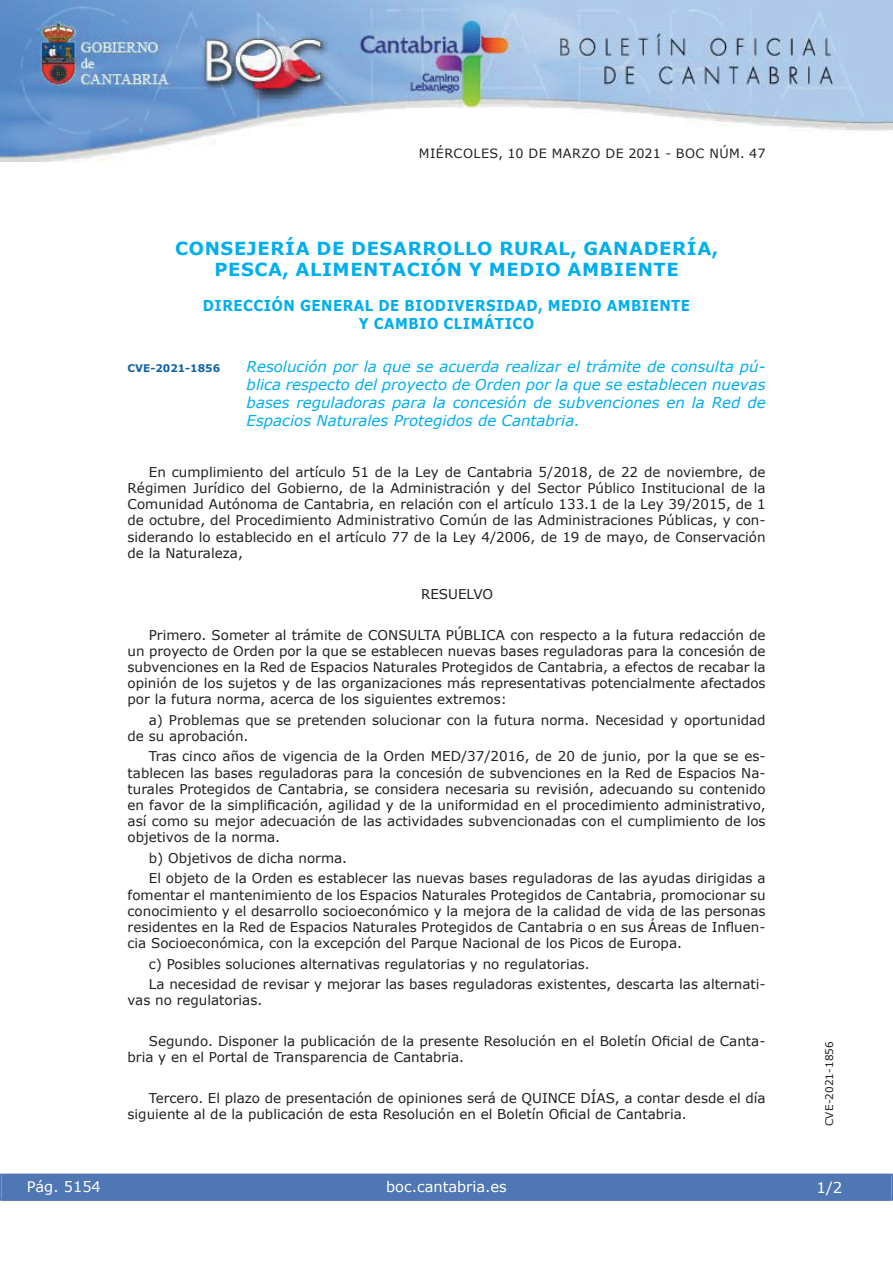
<style>
.page{position:relative;width:893px;height:1263px;background:#fff}
.page>*{position:absolute;margin:0;border:0;box-sizing:border-box;transform-origin:0 0}
.t1{font:700 18px/21px "Verdana";letter-spacing:.035em;color:#00aeef;text-align:center}
.t2{font:italic 15px/18px "Verdana";color:#00aeef;text-align:justify}
.t3{font:700 15px/18px "Verdana";letter-spacing:.035em;color:#00aeef;text-align:center;scale:.9 1}
.t4{font:15px "Verdana";color:#fff}
.t5{font:14.55px "Verdana";color:#fff}
.t6{font:13.5px/16.2px "Verdana";color:#231f20}
.t7{font:12.75px "Verdana";letter-spacing:.035em;color:#231f20}
.t8{font:10.5px "Verdana";color:#231f20}
.t9{font:700 10.5px "Verdana";color:#1263a9}
</style>
<div class="page">
<img style="left:0;top:0;width:893px;height:161px">
<div style="left:1px;top:1174px;width:890px;height:27px;background:#4f77b3"></div>
<div style="left:0;top:1174px;width:893px;height:27px;border:1px solid #4f77b3"></div>
<p class="t7" style="left:419px;top:145px;width:348px">MIÉRCOLES, 10 DE MARZO DE 2021 - BOC NÚM. 47</p>
<h1 class="t1" style="left:175px;top:237px;width:544px">CONSEJERÍA DE DESARROLLO RURAL, GANADERÍA,<br>PESCA, ALIMENTACIÓN Y MEDIO AMBIENTE</h1>
<p class="t3" style="left:203px;top:296px;width:543px">DIRECCIÓN GENERAL DE BIODIVERSIDAD, MEDIO AMBIENTE<br>Y CAMBIO CLIMÁTICO</p>
<p class="t9" style="left:128px;top:362px;width:94px">CVE-2021-1856</p>
<p class="t2" style="left:247px;top:358px;width:520px">Resolución por la que se acuerda realizar el trámite de consulta pú&shy;blica respecto del proyecto de Orden por la que se establecen nuevas bases reguladoras para la concesión de subvenciones en la Red de Espacios Naturales Protegidos de Cantabria.</p>
<p class="t6" style="left:128px;top:463px;width:639px;text-align:justify;text-indent:21px">En cumplimiento del artículo 51 de la Ley de Cantabria 5/2018, de 22 de noviembre, de Régimen Jurídico del Gobierno, de la Administración y del Sector Público Institucional de la Comunidad Autónoma de Cantabria, en relación con el artículo 133.1 de la Ley 39/2015, de 1 de octubre, del Procedimiento Administrativo Común de las Administraciones Públicas, y con&shy;siderando lo establecido en el artículo 77 de la Ley 4/2006, de 19 de mayo, de Conservación de la Naturaleza,</p>
<p class="t6" style="left:421px;top:585px;width:74px">RESUELVO</p>
<p class="t6" style="left:128px;top:626px;width:640px;text-align:justify;text-indent:21px">Primero. Someter al trámite de CONSULTA PÚBLICA con respecto a la futura redacción de un proyecto de Orden por la que se establecen nuevas bases reguladoras para la concesión de subvenciones en la Red de Espacios Naturales Protegidos de Cantabria, a efectos de recabar la opinión de los sujetos y de las organizaciones más representativas potencialmente afectados por la futura norma, acerca de los siguientes extremos:</p>
<p class="t6" style="left:128px;top:711px;width:639px;text-indent:21px">a) Problemas que se pretenden solucionar con la futura norma. Necesidad y oportunidad de su aprobación.</p>
<p class="t6" style="left:128px;top:748px;width:639px;text-align:justify;text-indent:21px">Tras cinco años de vigencia de la Orden MED/37/2016, de 20 de junio, por la que se es&shy;tablecen las bases reguladoras para la concesión de subvenciones en la Red de Espacios Na&shy;turales Protegidos de Cantabria, se considera necesaria su revisión, adecuando su contenido en favor de la simplificación, agilidad y de la uniformidad en el procedimiento administrativo, así como su mejor adecuación de las actividades subvencionadas con el cumplimiento de los objetivos de la norma.</p>
<p class="t6" style="left:149px;top:847px;width:618px;line-height:20.4px">b) Objetivos de dicha norma.<br>El objeto de la Orden es establecer las nuevas bases reguladoras de las ayudas dirigidas a</p>
<p class="t6" style="left:128px;top:886px;width:639px;text-align:justify">fomentar el mantenimiento de los Espacios Naturales Protegidos de Cantabria, promocionar su conocimiento y el desarrollo socioeconómico y la mejora de la calidad de vida de las personas residentes en la Red de Espacios Naturales Protegidos de Cantabria o en sus Áreas de Influen&shy;cia Socioeconómica, con la excepción del Parque Nacional de los Picos de Europa.</p>
<p class="t6" style="left:149px;top:953px;width:618px;line-height:20.4px">c) Posibles soluciones alternativas regulatorias y no regulatorias.<br>La necesidad de revisar y mejorar las bases reguladoras existentes, descarta las alternati-</p>
<p class="t6" style="left:128px;top:992px;width:136px">vas no regulatorias.</p>
<p class="t6" style="left:128px;top:1033px;width:639px;text-indent:21px">Segundo. Disponer la publicación de la presente Resolución en el Boletín Oficial de Canta&shy;bria y en el Portal de Transparencia de Cantabria.</p>
<p class="t6" style="left:128px;top:1090px;width:639px;text-indent:21px">Tercero. El plazo de presentación de opiniones será de QUINCE DÍAS, a contar desde el día siguiente al de la publicación de esta Resolución en el Boletín Oficial de Cantabria.</p>
<p class="t5" style="left:27px;top:1177px;width:76px">Pág. 5154</p>
<p class="t5" style="left:386px;top:1178px;width:122px">boc.cantabria.es</p>
<p class="t8" style="left:823px;top:1126px;width:87px;rotate:-90deg">CVE-2021-1856</p>
<p class="t4" style="left:816px;top:1178px;width:27px">1/2</p>
</div>
